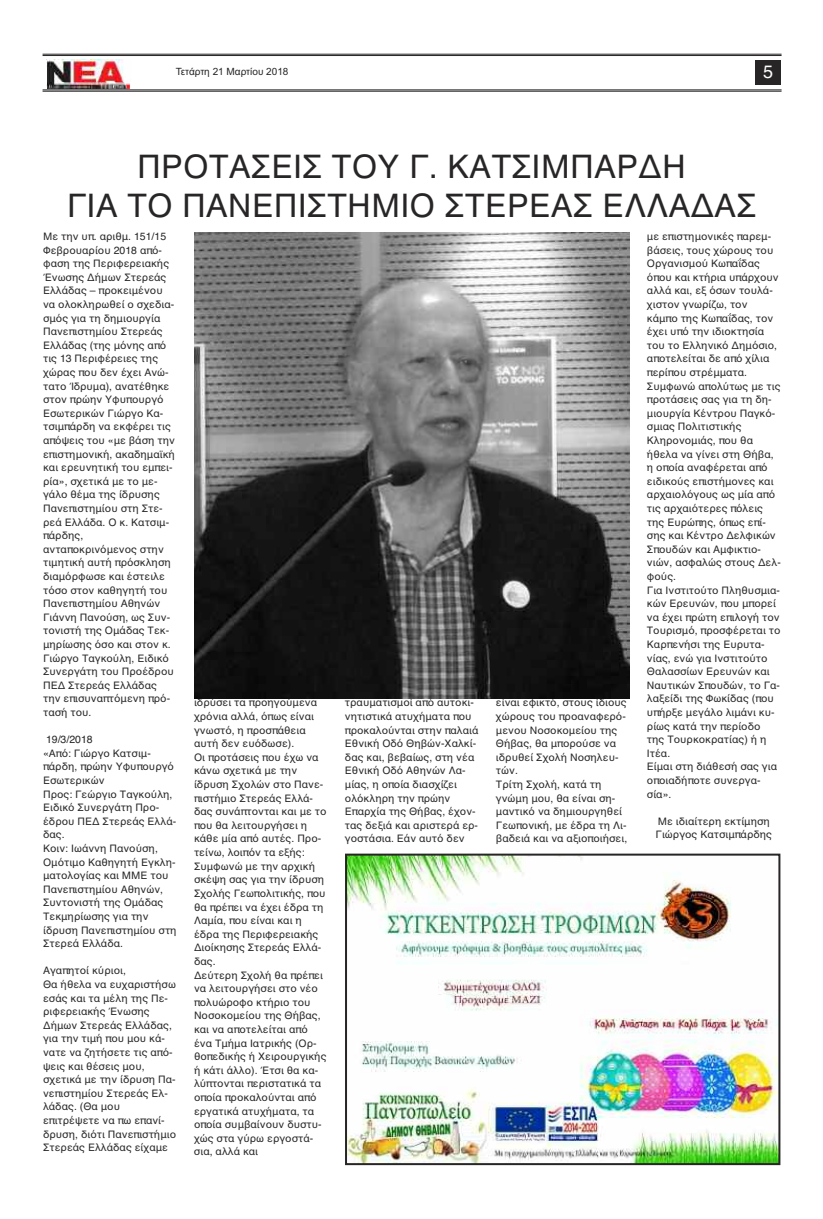
<style>
.page{position:relative;width:823px;height:1219px;background:#fff}
.page>*{position:absolute;margin:0;border:0;box-sizing:border-box;transform-origin:0 0}
.t1{font:33px/39.6px "Helvetica";color:#272526;text-align:center}
.t2{font:18px "Helvetica";color:#fff}
.t3{font:10.5px/13.6px "Helvetica";color:#272526}
.t4{font:10px "Arial";color:#272526}
</style>
<div class="page">
<hr style="left:43px;top:90px;width:738px;height:1px;background:#272526">
<hr style="left:43px;top:91px;width:738px;height:1px;background:#272526">
<hr style="left:43px;top:54px;width:738px;height:1px;background:#272526">
<hr style="left:43px;top:55px;width:738px;height:1px;background:#272526">
<div style="left:755px;top:60px;width:25px;height:25px;background:#272526"></div>
<img style="left:47px;top:60px;width:83px;height:28px">
<img style="left:348px;top:857px;width:429px;height:305px">
<div style="left:345px;top:854px;width:435px;height:311px;border:2px solid #272526"></div>
<img style="left:194px;top:232px;width:435px;height:467px">
<p class="t4" style="left:176px;top:66px;width:114px">Τετάρτη 21 Μαρτίου 2018</p>
<h2 class="t2" style="left:762px;top:61px;width:12px">5</h2>
<h1 class="t1" style="left:66px;top:146px;width:691px">ΠΡΟΤΑΣΕΙΣ ΤΟΥ Γ. ΚΑΤΣΙΜΠΑΡΔΗ<br>ΓΙΑ ΤΟ ΠΑΝΕΠΙΣΤΗΜΙΟ ΣΤΕΡΕΑΣ ΕΛΛΑΔΑΣ</h1>
<p class="t3" style="left:43px;top:230px;width:133px">Με την υπ. αριθμ. 151/15<br>Φεβρουαρίου 2018 από&shy;φαση της Περιφερειακής<br>Ένωσης Δήμων Στερεάς<br>Ελλάδας – προκειμένου να ολοκληρωθεί ο σχεδια&shy;σμός για τη δημιουργία<br>Πανεπιστημίου Στερεάς<br>Ελλάδας (της μόνης από τις 13 Περιφέρειες της χώρας που δεν έχει Ανώ&shy;τατο Ίδρυμα), ανατέθηκε στον πρώην Υφυπουργό<br>Εσωτερικών Γιώργο Κα&shy;τσιμπάρδη να εκφέρει τις απόψεις του «με βάση την επιστημονική, ακαδημαϊκή και ερευνητική του εμπει&shy;ρία», σχετικά με το με&shy;γάλο θέμα της ίδρυσης<br>Πανεπιστημίου στη Στε&shy;ρεά Ελλάδα. Ο κ. Κατσιμ&shy;πάρδης, ανταποκρινόμενος στην τιμητική αυτή πρόσκληση διαμόρφωσε και έστειλε τόσο στον καθηγητή του<br>Πανεπιστημίου Αθηνών<br>Γιάννη Πανούση, ως Συν&shy;τονιστή της Ομάδας Τεκ&shy;μηρίωσης όσο και στον κ.<br>Γιώργο Ταγκούλη, Ειδικό<br>Συνεργάτη του Προέδρου<br>ΠΕΔ Στερεάς Ελλάδας την επισυναπτόμενη πρό&shy;τασή του.</p>
<p class="t3" style="left:43px;top:733px;width:135px">19/3/2018<br>«Από: Γιώργο Κατσιμ&shy;πάρδη, πρώην Υφυπουργό<br>Εσωτερικών<br>Προς: Γεώργιο Ταγκούλη,<br>Ειδικό Συνεργάτη Προ&shy;έδρου ΠΕΔ Στερεάς Ελλά&shy;δας.<br>Κοιν: Ιωάννη Πανούση,<br>Ομότιμο Καθηγητή Εγκλη&shy;ματολογίας και ΜΜΕ του<br>Πανεπιστημίου Αθηνών,<br>Συντονιστή της Ομάδας<br>Τεκμηρίωσης για την ίδρυση Πανεπιστημίου στη<br>Στερεά Ελλάδα.</p>
<p class="t3" style="left:43px;top:964px;width:134px">Αγαπητοί κύριοι,<br>Θα ήθελα να ευχαριστήσω εσάς και τα μέλη της Πε&shy;ριφερειακής Ένωσης<br>Δήμων Στερεάς Ελλάδας, για την τιμή που μου κά&shy;νατε να ζητήσετε τις από&shy;ψεις και θέσεις μου, σχετικά με την ίδρυση Πα&shy;νεπιστημίου Στερεάς Ελ&shy;λάδας. (Θα μου επιτρέψετε να πω επανί&shy;δρυση, διότι Πανεπιστήμιο<br>Στερεάς Ελλάδας είχαμε</p>
<p class="t3" style="left:194px;top:696px;width:134px">ιδρύσει τα προηγούμενα χρόνια αλλά, όπως είναι γνωστό, η προσπάθεια αυτή δεν ευόδωσε).<br>Οι προτάσεις που έχω να κάνω σχετικά με την ίδρυση Σχολών στο Πανε&shy;πιστήμιο Στερεάς Ελλά&shy;δας συνάπτονται και με το που θα λειτουργήσει η κάθε μία από αυτές. Προ&shy;τείνω, λοιπόν τα εξής:<br>Συμφωνώ με την αρχική σκέψη σας για την ίδρυση<br>Σχολής Γεωπολιτικής, που θα πρέπει να έχει έδρα τη<br>Λαμία, που είναι και η έδρα της Περιφερειακής<br>Διοίκησης Στερεάς Ελλά&shy;δας.<br>Δεύτερη Σχολή θα πρέπει να λειτουργήσει στο νέο πολυώροφο κτήριο του<br>Νοσοκομείου της Θήβας, και να αποτελείται από ένα Τμήμα Ιατρικής (Ορ&shy;θοπεδικής ή Χειρουργικής ή κάτι άλλο). Έτσι θα κα&shy;λύπτονται περιστατικά τα οποία προκαλούνται από εργατικά ατυχήματα, τα οποία συμβαίνουν δυστυ&shy;χώς στα γύρω εργοστά&shy;σια, αλλά και</p>
<p class="t3" style="left:345px;top:696px;width:135px">τραυματισμοί από αυτοκι&shy;νητιστικά ατυχήματα που προκαλούνται στην παλαιά<br>Εθνική Οδό Θηβών-Χαλκί&shy;δας και, βεβαίως, στη νέα<br>Εθνική Οδό Αθηνών Λα&shy;μίας, η οποία διασχίζει ολόκληρη την πρώην<br>Επαρχία της Θήβας, έχον&shy;τας δεξιά και αριστερά ερ&shy;γοστάσια. Εάν αυτό δεν</p>
<p class="t3" style="left:495px;top:696px;width:133px">είναι εφικτό, στους ίδιους χώρους του προαναφερό&shy;μενου Νοσοκομείου της<br>Θήβας, θα μπορούσε να ιδρυθεί Σχολή Νοσηλευ&shy;τών.<br>Τρίτη Σχολή, κατά τη γνώμη μου, θα είναι ση&shy;μαντικό να δημιουργηθεί<br>Γεωπονική, με έδρα τη Λι&shy;βαδειά και να αξιοποιήσει,</p>
<p class="t3" style="left:646px;top:230px;width:135px">με επιστημονικές παρεμ&shy;βάσεις, τους χώρους του<br>Οργανισμού Κωπαΐδας όπου και κτήρια υπάρχουν αλλά και, εξ όσων τουλά&shy;χιστον γνωρίζω, τον κάμπο της Κωπαΐδας, τον έχει υπό την ιδιοκτησία του το Ελληνικό Δημόσιο, αποτελείται δε από χίλια περίπου στρέμματα.<br>Συμφωνώ απολύτως με τις προτάσεις σας για τη δη&shy;μιουργία Κέντρου Παγκό&shy;σμιας Πολιτιστικής<br>Κληρονομιάς, που θα ήθελα να γίνει στη Θήβα, η οποία αναφέρεται από ειδικούς επιστήμονες και αρχαιολόγους ως μία από τις αρχαιότερες πόλεις της Ευρώπης, όπως επί&shy;σης και Κέντρο Δελφικών<br>Σπουδών και Αμφικτιο&shy;νιών, ασφαλώς στους Δελ&shy;φούς.<br>Για Ινστιτούτο Πληθυσμια&shy;κών Ερευνών, που μπορεί να έχει πρώτη επιλογή τον<br>Τουρισμό, προσφέρεται το<br>Καρπενήσι της Ευρυτα&shy;νίας, ενώ για Ινστιτούτο<br>Θαλασσίων Ερευνών και<br>Ναυτικών Σπουδών, το Γα&shy;λαξείδι της Φωκίδας (που υπήρξε μεγάλο λιμάνι κυ&shy;ρίως κατά την περίοδο<br>της Τουρκοκρατίας) ή η<br>Ιτέα.<br>Είμαι στη διάθεσή σας για οποιαδήποτε συνεργα&shy;σία».</p>
<p class="t3" style="left:655px;top:814px;width:118px">Με ιδιαίτερη εκτίμηση<br>Γιώργος Κατσιμπάρδης</p>
</div>
